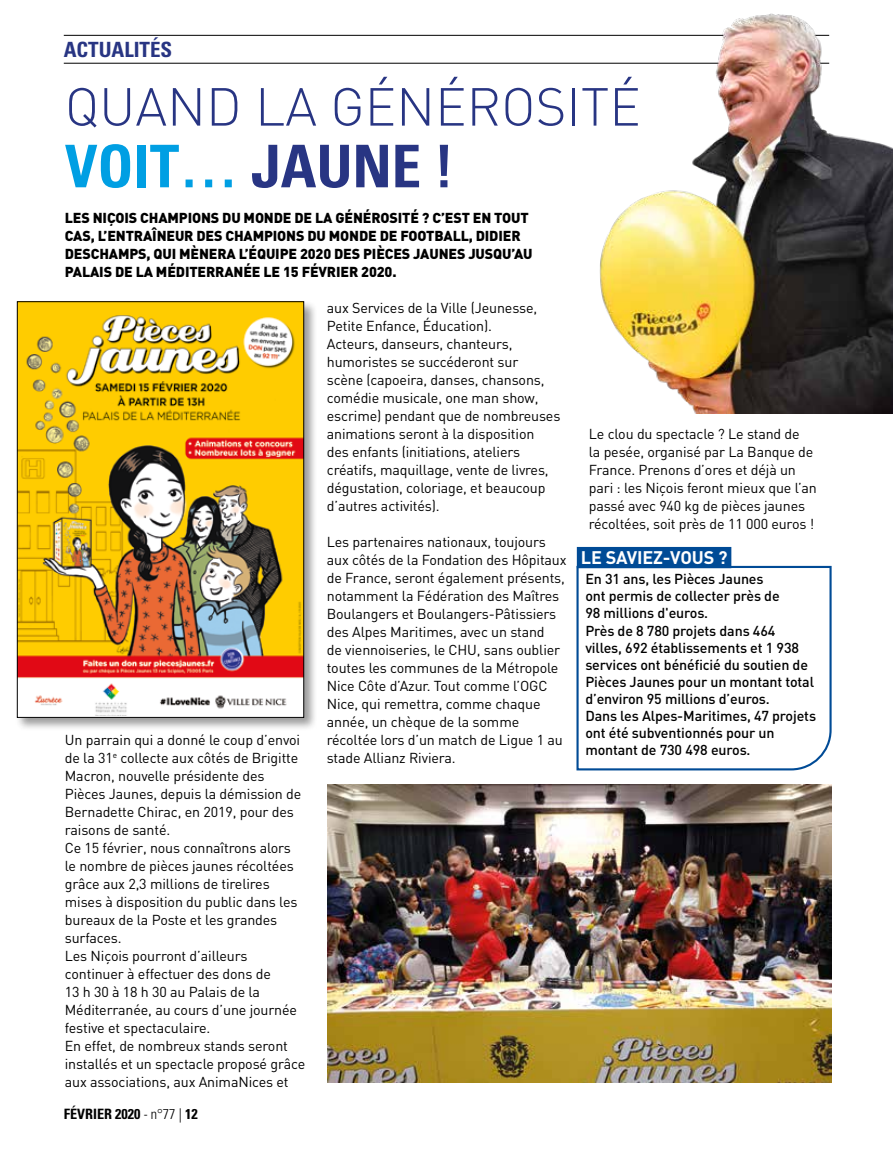
<style>
.page{position:relative;width:893px;height:1149px;background:#fff}
.page>*{position:absolute;margin:0;border:0;box-sizing:border-box;transform-origin:0 0}
.t1{font:700 condensed 58.8px "Univers";color:#283583}
.t2{font:300 52.65px "DIN";color:#283583}
.t3{font:700 condensed 21px "Univers";color:#283583}
.t4{font:700 18px "DIN";letter-spacing:-.01em;color:#fff}
.t5{font:14.25px/18px "DIN";letter-spacing:-.01em;color:#000}
.t6{font:500 14.25px/17.1px "DIN";letter-spacing:-.01em;color:#000}
.t7{font:900 14.25px/18px "DIN";letter-spacing:-.01em;color:#000}
.t8{font:700 condensed 14.25px "Univers";color:#000}
.s1{color:#009fe3}
.s2{font-weight:300}
</style>
<div class="page">
<hr style="left:64px;top:63px;width:765px;height:1px;background:#000">
<hr style="left:64px;top:35px;width:765px;height:1px;background:#000">
<img style="left:596px;top:13px;width:297px;height:400px">
<div style="left:15px;top:299px;width:303px;height:432px;background:#000;opacity:.4"></div>
<img style="left:19px;top:303px;width:283px;height:412px">
<div style="left:17px;top:301px;width:287px;height:416px;border:1px solid #000"></div>
<img style="left:327px;top:784px;width:505px;height:297px">
<svg style="left:576px;top:564px;width:256px;height:207px"></svg>
<div style="left:577px;top:546px;width:154px;height:22px;background:#004b96"></div>
<h3 class="t3" style="left:64px;top:36px;width:110px">ACTUALITÉS</h3>
<h2 class="t2" style="left:65px;top:74px;width:577px">QUAND LA GÉNÉROSITÉ</h2>
<h1 class="t1" style="left:65px;top:130px;width:390px"><span class="s1">VOIT…</span> JAUNE !</h1>
<p class="t7" style="left:65px;top:208px;width:469px">LES NIÇOIS CHAMPIONS DU MONDE DE LA GÉNÉROSITÉ ? C’EST EN TOUT CAS, L’ENTRAÎNEUR DES CHAMPIONS DU MONDE DE FOOTBALL, DIDIER DESCHAMPS, QUI MÈNERA L’ÉQUIPE 2020 DES PIÈCES JAUNES JUSQU’AU PALAIS DE LA MÉDITERRANÉE LE 15 FÉVRIER 2020.</p>
<p class="t5" style="left:65px;top:730px;width:242px">Un parrain qui a donné le coup d’envoi de la 31<sup>e</sup> collecte aux côtés de Brigitte Macron, nouvelle présidente des Pièces Jaunes, depuis la démission de Bernadette Chirac, en 2019, pour des raisons de santé.<br>Ce 15 février, nous connaîtrons alors le nombre de pièces jaunes récoltées grâce aux 2,3 millions de tirelires mises à disposition du public dans les bureaux de la Poste et les grandes surfaces.<br>Les Niçois pourront d’ailleurs continuer à effectuer des dons de<br>13 h 30 à 18 h 30 au Palais de la Méditerranée, au cours d’une journée festive et spectaculaire.<br>En effet, de nombreux stands seront installés et un spectacle proposé grâce aux associations, aux AnimaNices et</p>
<p class="t8" style="left:64px;top:1105px;width:135px">FÉVRIER 2020 <span class="s2">- n°77 |</span> 12</p>
<p class="t5" style="left:327px;top:298px;width:235px">aux Services de la Ville (Jeunesse, Petite Enfance, Éducation).<br>Acteurs, danseurs, chanteurs, humoristes se succéderont sur<br>scène (capoeira, danses, chansons, comédie musicale, one man show, escrime) pendant que de nombreuses animations seront à la disposition<br>des enfants (initiations, ateliers créatifs, maquillage, vente de livres, dégustation, coloriage, et beaucoup d’autres activités).</p>
<p class="t5" style="left:327px;top:532px;width:241px">Les partenaires nationaux, toujours aux côtés de la Fondation des Hôpitaux de France, seront également présents, notamment la Fédération des Maîtres Boulangers et Boulangers-Pâtissiers des Alpes Maritimes, avec un stand<br>de viennoiseries, le CHU, sans oublier toutes les communes de la Métropole Nice Côte d’Azur. Tout comme l’OGC Nice, qui remettra, comme chaque année, un chèque de la somme récoltée lors d’un match de Ligue 1 au stade Allianz Riviera.</p>
<p class="t5" style="left:589px;top:424px;width:230px">Le clou du spectacle ? Le stand de<br>la pesée, organisé par La Banque de France. Prenons d’ores et déjà un pari : les Niçois feront mieux que l’an passé avec 940 kg de pièces jaunes récoltées, soit près de 11 000 euros !</p>
<p class="t4" style="left:581px;top:545px;width:148px">LE SAVIEZ-VOUS ?</p>
<p class="t6" style="left:585px;top:569px;width:232px">En 31 ans, les Pièces Jaunes<br>ont permis de collecter près de<br>98 millions d'euros.<br>Près de 8 780 projets dans 464<br>villes, 692 établissements et 1 938 services ont bénéficié du soutien de<br>Pièces Jaunes pour un montant total d’environ 95 millions d’euros.<br>Dans les Alpes-Maritimes, 47 projets ont été subventionnés pour un montant de 730 498 euros.</p>
</div>
